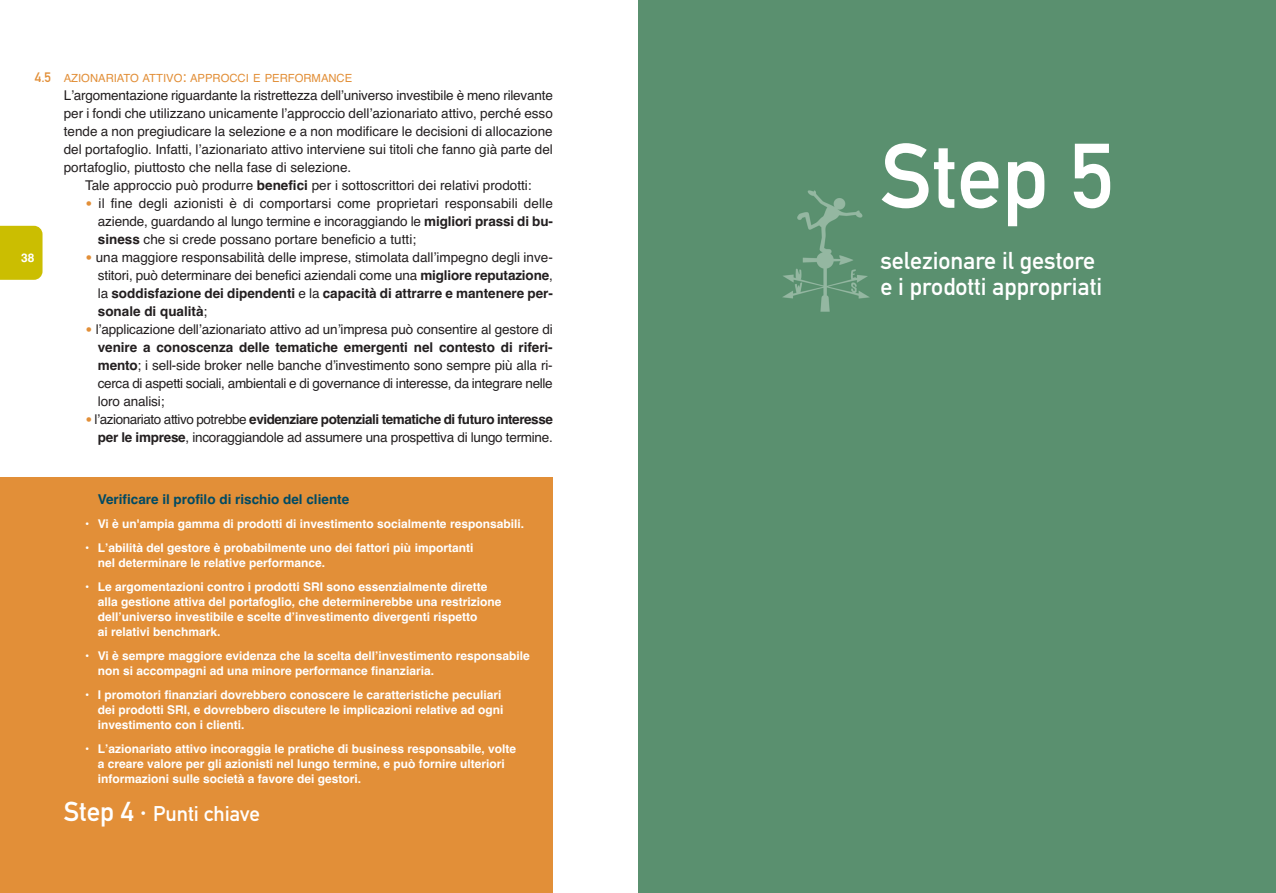
<style>
.page{position:relative;width:1276px;height:893px;background:#fff}
.page>*{position:absolute;margin:0;border:0;box-sizing:border-box;transform-origin:0 0}
.t1{font:90px "DIN Mittelschrift";color:#fff}
.t2{font:24px/25.5px "DIN Mittelschrift";color:#fff}
.t3{font:21px "DIN Mittelschrift";color:#fff}
.t4{font:13.5px/18px "Helvetica";letter-spacing:-.005em;color:#231f20;text-align:justify}
.t5{font:13.5px/18px "Helvetica Bold TT";letter-spacing:-.005em;color:#231f20}
.t6{font:13.5px "Helvetica Bold TT";letter-spacing:-.03em;color:#231f20}
.t7{font:13.5px "Helvetica Bold TT";color:#004a63}
.t8{font:13.5px "DIN Mittelschrift";color:#e28f38}
.t9{font:12px/15px "Helvetica Bold TT";color:#fff}
.t10{font:11.25px "Helvetica";color:#e28f38}
.s1{font-size:15px}
.s2{font-family:"Helvetica Bold TT"}
.s3{font-size:21px;color:#e28f38}
.s4{font-family:"Helvetica"}
.s5{font-family:"Helvetica";font-size:21px;color:#e28f38}
.s6{font-size:27px}
</style>
<div class="page">
<div style="left:0;top:226px;width:43px;height:54px;background:#cbbe01"></div>
<div style="left:638px;top:0;width:638px;height:893px;background:#5a906f"></div>
<div style="left:0;top:478px;width:553px;height:415px;background:#e28f38"></div>
<img style="left:783px;top:190px;width:86px;height:121px">
<p class="t8" style="left:35px;top:72px;width:18px">4.5</p>
<p class="t9" style="left:21px;top:251px;width:15px">38</p>
<p class="t10" style="left:64px;top:74px;width:290px">AZIONARIATO ATTIVO<span class="s1">:</span> APPROCCI E PERFORMANCE</p>
<p class="t4" style="left:64px;top:87px;width:490px">Lʼargomentazione riguardante la ristrettezza dellʼuniverso investibile è meno rilevante</p>
<p class="t4" style="left:64px;top:105px;width:490px">per i fondi che utilizzano unicamente lʼapproccio dellʼazionariato attivo, perché esso</p>
<p class="t4" style="left:64px;top:123px;width:490px">tende a non pregiudicare la selezione e a non modificare le decisioni di allocazione</p>
<p class="t4" style="left:64px;top:141px;width:490px">del portafoglio. Infatti, lʼazionariato attivo interviene sui titoli che fanno già parte del</p>
<p class="t4" style="left:64px;top:159px;width:289px">portafoglio, piuttosto che nella fase di selezione.</p>
<p class="t4" style="left:85px;top:177px;width:448px">Tale approccio può produrre <span class="s2">benefici</span> per i sottoscrittori dei relativi prodotti:</p>
<p class="t4" style="left:98px;top:195px;width:456px;text-indent:-13px"><span class="s3">•</span> il fine degli azionisti è di comportarsi come proprietari responsabili delle aziende, guardando al lungo termine e incoraggiando le <span class="s2">migliori prassi di bu&shy;siness</span> che si crede possano portare beneficio a tutti;</p>
<p class="t4" style="left:85px;top:249px;width:469px;text-align:right"><span class="s3">•</span> una maggiore responsabilità delle imprese, stimolata dallʼimpegno degli inve&shy;stitori, può determinare dei benefici aziendali come una <span class="s2">migliore reputazione</span>,</p>
<p class="t5" style="left:98px;top:285px;width:456px"><span class="s4">la</span> soddisfazione dei dipendenti <span class="s4">e la</span> capacità di attrarre e mantenere per&shy;sonale di qualità<span class="s4">;</span></p>
<p class="t4" style="left:85px;top:321px;width:469px"><span class="s3">•</span> lʼapplicazione dellʼazionariato attivo ad unʼimpresa può consentire al gestore di</p>
<p class="t5" style="left:98px;top:339px;width:456px">venire a conoscenza delle tematiche emergenti nel contesto di riferi-</p>
<p class="t4" style="left:98px;top:357px;width:456px"><span class="s2">mento</span>; i sell-side broker nelle banche dʼinvestimento sono sempre più alla ri&shy;cerca di aspetti sociali, ambientali e di governance di interesse, da integrare nelle loro analisi;</p>
<p class="t6" style="left:85px;top:414px;width:469px"><span class="s5">•</span> <span class="s4">lʼazionariato attivo potrebbe</span> evidenziare potenziali tematiche di futuro interesse</p>
<p class="t4" style="left:98px;top:429px;width:456px"><span class="s2">per le imprese</span>, incoraggiandole ad assumere una prospettiva di lungo termine.</p>
<p class="t7" style="left:98px;top:495px;width:253px">Verificare il profilo di rischio del cliente</p>
<p class="t9" style="left:85px;top:518px;width:440px">• Vi è un'ampia gamma di prodotti di investimento socialmente responsabili.</p>
<p class="t9" style="left:98px;top:542px;width:377px;text-indent:-13px">• Lʼabilità del gestore è probabilmente uno dei fattori più importanti nel determinare le relative performance.</p>
<p class="t9" style="left:98px;top:581px;width:405px;text-indent:-13px">• Le argomentazioni contro i prodotti SRI sono essenzialmente dirette alla gestione attiva del portafoglio, che determinerebbe una restrizione dellʼuniverso investibile e scelte dʼinvestimento divergenti rispetto<br>ai relativi benchmark.</p>
<p class="t9" style="left:98px;top:650px;width:433px;text-indent:-13px">• Vi è sempre maggiore evidenza che la scelta dellʼinvestimento responsabile non si accompagni ad una minore performance finanziaria.</p>
<p class="t9" style="left:98px;top:689px;width:407px;text-indent:-13px">• I promotori finanziari dovrebbero conoscere le caratteristiche peculiari dei prodotti SRI, e dovrebbero discutere le implicazioni relative ad ogni investimento con i clienti.</p>
<p class="t9" style="left:98px;top:743px;width:420px;text-indent:-13px">• Lʼazionariato attivo incoraggia le pratiche di business responsabile, volte a creare valore per gli azionisti nel lungo termine, e può fornire ulteriori informazioni sulle società a favore dei gestori.</p>
<h3 class="t3" style="left:64px;top:806px;width:198px"><span class="s6">Step 4 ·</span> Punti chiave</h3>
<h1 class="t1" style="left:880px;top:144px;width:235px">Step 5</h1>
<h2 class="t2" style="left:880px;top:250px;width:223px">selezionare il gestore e i prodotti appropriati</h2>
</div>
